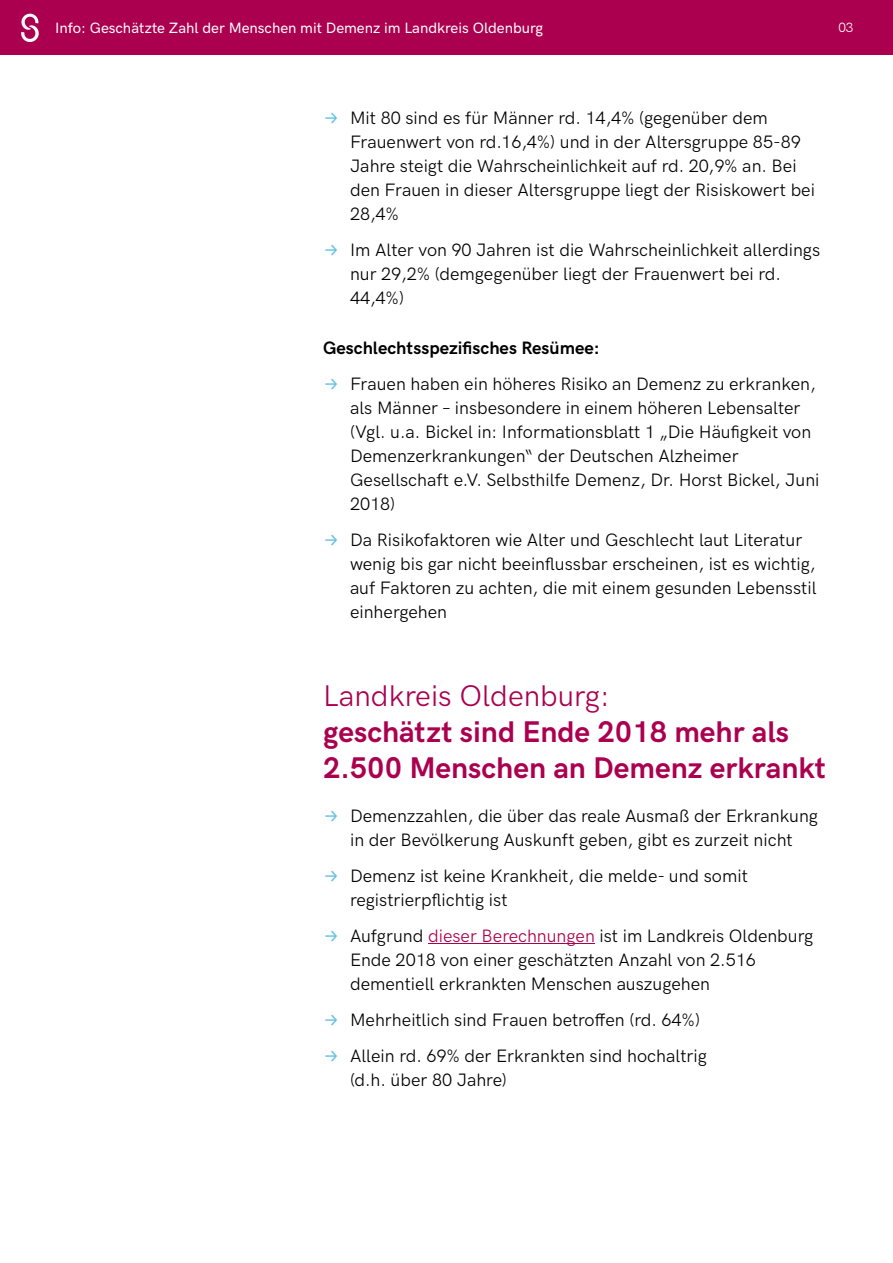
<style>
.page{position:relative;width:893px;height:1263px;background:#fff}
.page>*{position:absolute;margin:0;border:0;box-sizing:border-box;transform-origin:0 0}
.t1{font:700 30px/36px "HK Grotesk";color:#ab004f}
.t2{font:30px "HK Grotesk";color:#ab004f}
.t3{font:18px/24px "HK Grotesk";color:#000}
.t4{font:700 18px "HK Grotesk";color:#000}
.t5{font:500 15px "HK Grotesk";color:#fff}
.t6{font:13.5px "HK Grotesk";color:#fff}
.s1{font-family:"Fira Sans";color:#63c0e1}
.s2{color:#ab004f}
</style>
<div class="page">
<div style="left:0;top:0;width:893px;height:55px;background:#ab004f"></div>
<svg style="left:21px;top:14px;width:18px;height:28px"></svg>
<hr style="left:428px;top:943px;width:167px;height:1px;background:#ab004f">
<p class="t5" style="left:55px;top:22px;width:489px">Info: Geschätzte Zahl der Menschen mit Demenz im Landkreis Oldenburg</p>
<p class="t6" style="left:838px;top:23px;width:17px">03</p>
<p class="t3" style="left:350px;top:109px;width:466px;text-indent:-27px"><span class="s1">→</span> Mit 80 sind es für Männer rd. 14,4% (gegenüber dem Frauenwert von rd.16,4%) und in der Altersgruppe 85-89<br>Jahre steigt die Wahrscheinlichkeit auf rd. 20,9% an. Bei den Frauen in dieser Altersgruppe liegt der Risiskowert bei 28,4%</p>
<p class="t3" style="left:350px;top:241px;width:472px;text-indent:-27px"><span class="s1">→</span> Im Alter von 90 Jahren ist die Wahrscheinlichkeit allerdings nur 29,2% (demgegenüber liegt der Frauenwert bei rd.<br>44,4%)</p>
<p class="t4" style="left:323px;top:341px;width:278px">Geschlechtsspezifisches Resümee:</p>
<p class="t3" style="left:350px;top:374px;width:471px;text-indent:-27px"><span class="s1">→</span> Frauen haben ein höheres Risiko an Demenz zu erkranken, als Männer – insbesondere in einem höheren Lebensalter (Vgl. u.a. Bickel in: Informationsblatt 1 „Die Häufigkeit von Demenzerkrankungen“ der Deutschen Alzheimer Gesellschaft e.V. Selbsthilfe Demenz, Dr. Horst Bickel, Juni 2018)</p>
<p class="t3" style="left:350px;top:530px;width:468px;text-indent:-27px"><span class="s1">→</span> Da Risikofaktoren wie Alter und Geschlecht laut Literatur wenig bis gar nicht beeinflussbar erscheinen, ist es wichtig, auf Faktoren zu achten, die mit einem gesunden Lebensstil einhergehen</p>
<h1 class="t2" style="left:323px;top:685px;width:288px">Landkreis Oldenburg:</h1>
<h1 class="t1" style="left:323px;top:718px;width:504px">geschätzt sind Ende 2018 mehr als<br>2.500 Menschen an Demenz erkrankt</h1>
<p class="t3" style="left:323px;top:806px;width:497px;text-align:center"><span class="s1">→</span> Demenzzahlen, die über das reale Ausmaß der Erkrankung in der Bevölkerung Auskunft geben, gibt es zurzeit nicht</p>
<p class="t3" style="left:350px;top:866px;width:399px;text-indent:-27px"><span class="s1">→</span> Demenz ist keine Krankheit, die melde- und somit registrierpflichtig ist</p>
<p class="t3" style="left:350px;top:926px;width:465px;text-indent:-27px"><span class="s1">→</span> Aufgrund <span class="s2">dieser Berechnungen</span> ist im Landkreis Oldenburg<br>Ende 2018 von einer geschätzten Anzahl von 2.516 dementiell erkrankten Menschen auszugehen</p>
<p class="t3" style="left:323px;top:1010px;width:379px"><span class="s1">→</span> Mehrheitlich sind Frauen betroffen (rd. 64%)</p>
<p class="t3" style="left:350px;top:1046px;width:358px;text-indent:-27px"><span class="s1">→</span> Allein rd. 69% der Erkrankten sind hochaltrig (d.h. über 80 Jahre)</p>
</div>
